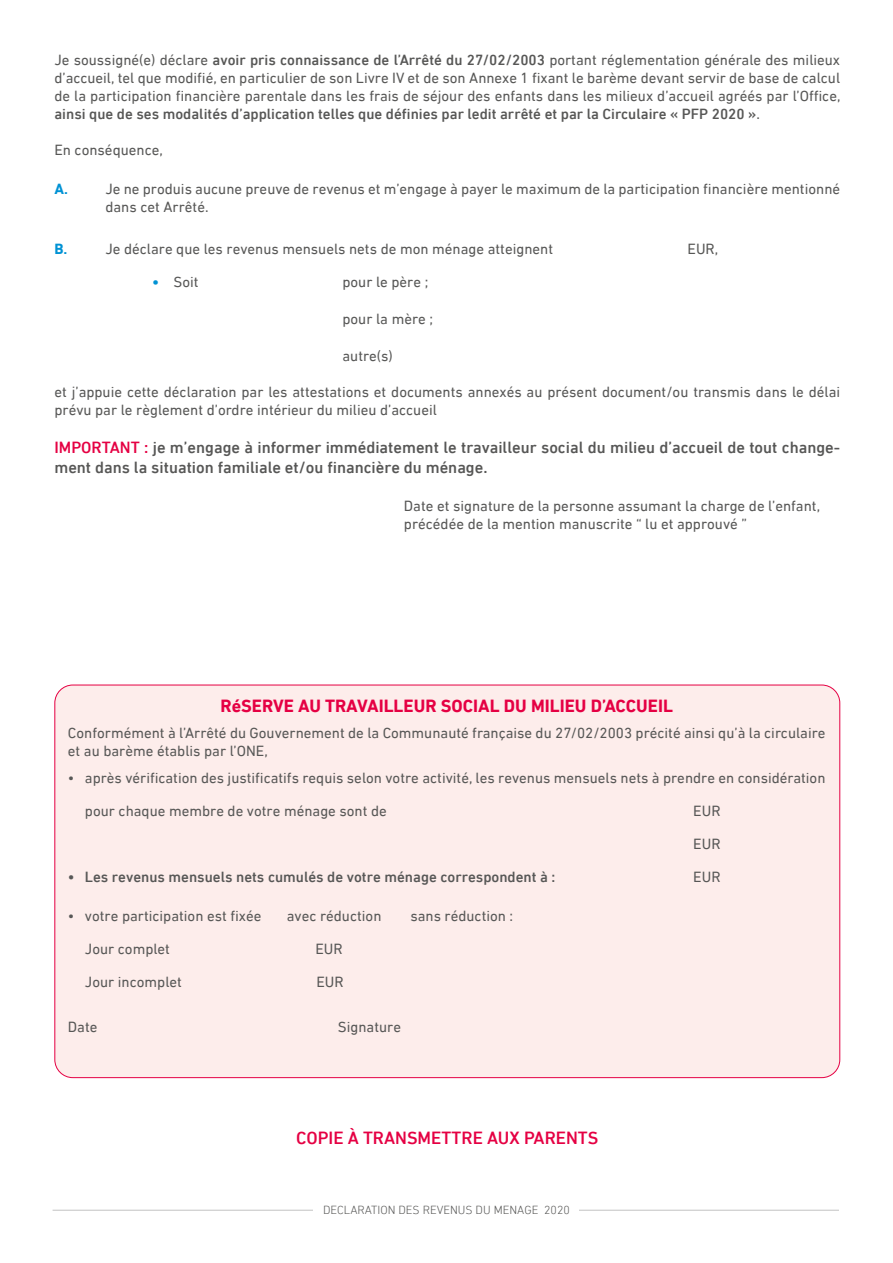
<style>
.page{position:relative;width:893px;height:1263px;background:#fff}
.page>*{position:absolute;margin:0;border:0;box-sizing:border-box;transform-origin:0 0}
.t1{font:700 18px "DIN Next LT Pro";color:#e50043}
.t2{font:500 18px "DIN Next LT Pro";color:#e50043}
.t3{font:500 16.5px/19.8px "DIN Next LT Pro";color:#575756}
.t4{font:15px/18px "DIN Next LT Pro";color:#575756}
.t5{font:500 15px "DIN Next LT Pro";color:#575756}
.t6{font:700 15px "DIN Next LT Pro";color:#0092d4}
.t7{font:300 12px "DIN Next LT Pro";color:#575756}
.s1{font-weight:500}
.s2{font-weight:700;color:#0092d4}
.s3{color:#e50043}
</style>
<div class="page">
<hr style="left:53px;top:1210px;width:786px;height:1px;background:#c2c2c2">
<div style="left:314px;top:1205px;width:265px;height:40px;background:#fff"></div>
<div style="left:55px;top:685px;width:785px;height:392px;background:#fdedeb;border-radius:18px"></div>
<p class="t4" style="left:54px;top:51px;width:787px;text-align:justify">Je soussigné(e) déclare <span class="s1">avoir pris connaissance de l’Arrêté du 27/02/2003</span> portant réglementation générale des milieux d’accueil, tel que modifié, en particulier de son Livre IV et de son Annexe 1 fixant le barème devant servir de base de calcul de la participation financière parentale dans les frais de séjour des enfants dans les milieux d’accueil agréés par l’Office, <span class="s1">ainsi que de ses modalités d’application telles que définies par ledit arrêté et par la Circulaire « PFP 2020 »</span>.</p>
<p class="t4" style="left:54px;top:141px;width:110px">En conséquence,</p>
<p class="t6" style="left:54px;top:180px;width:15px">A.</p>
<p class="t4" style="left:105px;top:180px;width:736px">Je ne produis aucune preuve de revenus et m’engage à payer le maximum de la participation financière mentionné dans cet Arrêté.</p>
<p class="t6" style="left:54px;top:240px;width:15px">B.</p>
<p class="t4" style="left:105px;top:240px;width:449px">Je déclare que les revenus mensuels nets de mon ménage atteignent</p>
<p class="t4" style="left:688px;top:240px;width:32px">EUR,</p>
<p class="t4" style="left:152px;top:272px;width:48px"><span class="s2">•</span> Soit</p>
<p class="t4" style="left:342px;top:272px;width:87px">pour le père ;</p>
<p class="t4" style="left:342px;top:310px;width:92px">pour la mère ;</p>
<p class="t4" style="left:342px;top:347px;width:52px">autre(s)</p>
<p class="t4" style="left:54px;top:383px;width:787px">et j’appuie cette déclaration par les attestations et documents annexés au présent document/ou transmis dans le délai prévu par le règlement d’ordre intérieur du milieu d’accueil</p>
<p class="t3" style="left:54px;top:437px;width:787px"><span class="s3">IMPORTANT :</span> je m’engage à informer immédiatement le travailleur social du milieu d’accueil de tout change&shy;ment dans la situation familiale et/ou financière du ménage.</p>
<p class="t4" style="left:404px;top:496px;width:418px">Date et signature de la personne assumant la charge de l’enfant, précédée de la mention manuscrite “ lu et approuvé ”</p>
<p class="t1" style="left:220px;top:695px;width:454px">RéSERVE AU TRAVAILLEUR SOCIAL DU MILIEU D’ACCUEIL</p>
<p class="t4" style="left:68px;top:724px;width:759px">Conformément à l’Arrêté du Gouvernement de la Communauté française du 27/02/2003 précité ainsi qu’à la circulaire et au barème établis par l’ONE,</p>
<p class="t4" style="left:85px;top:761px;width:742px;line-height:33px;text-indent:-17px">• après vérification des justificatifs requis selon votre activité, les revenus mensuels nets à prendre en considération pour chaque membre de votre ménage sont de</p>
<p class="t4" style="left:693px;top:794px;width:29px;line-height:33px">EUR<br>EUR</p>
<p class="t5" style="left:68px;top:868px;width:489px">• Les revenus mensuels nets cumulés de votre ménage correspondent à :</p>
<p class="t4" style="left:693px;top:867px;width:29px">EUR</p>
<p class="t4" style="left:68px;top:906px;width:195px">• votre participation est fixée</p>
<p class="t4" style="left:287px;top:906px;width:96px">avec réduction</p>
<p class="t4" style="left:410px;top:906px;width:104px">sans réduction :</p>
<p class="t4" style="left:85px;top:939px;width:87px">Jour complet</p>
<p class="t4" style="left:315px;top:939px;width:29px">EUR</p>
<p class="t4" style="left:85px;top:972px;width:98px">Jour incomplet</p>
<p class="t4" style="left:316px;top:972px;width:29px">EUR</p>
<p class="t4" style="left:68px;top:1018px;width:31px">Date</p>
<p class="t4" style="left:338px;top:1018px;width:65px">Signature</p>
<p class="t2" style="left:296px;top:1127px;width:304px">COPIE À TRANSMETTRE AUX PARENTS</p>
<p class="t7" style="left:323px;top:1203px;width:248px">DECLARATION DES REVENUS DU MENAGE 2020</p>
</div>
